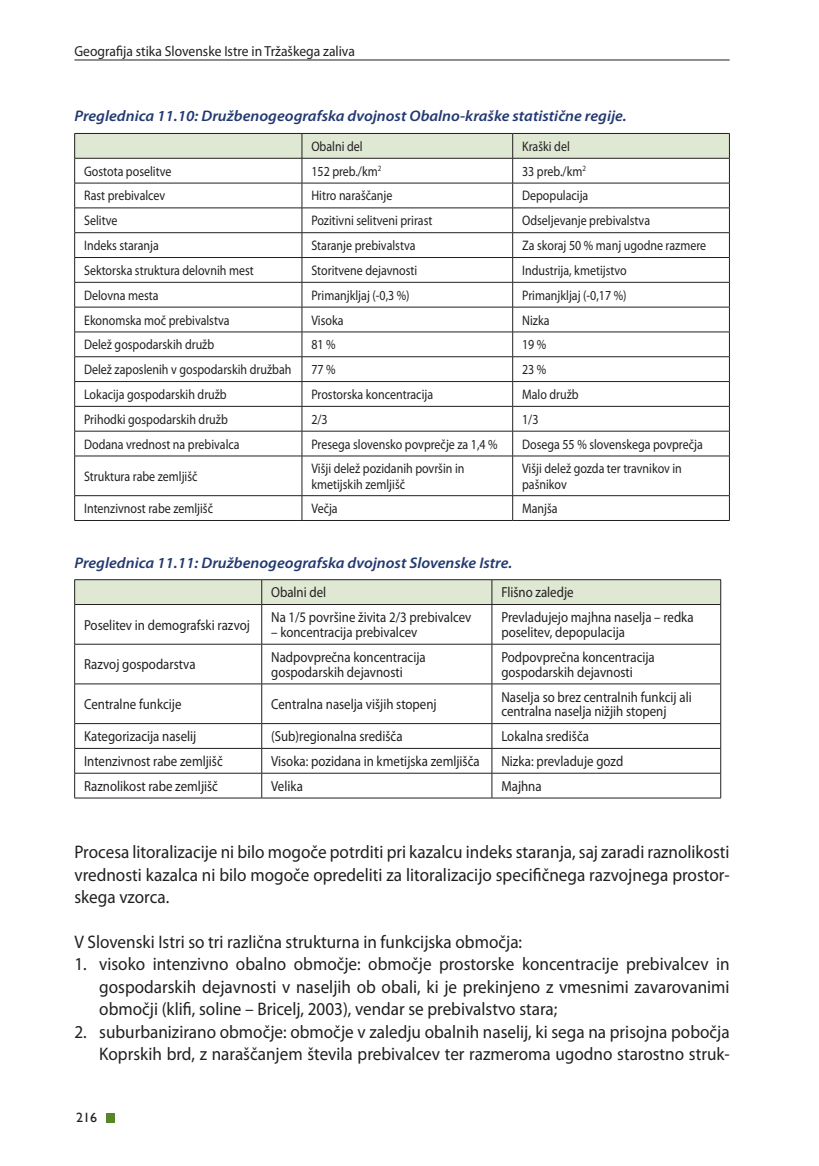
<style>
.page{position:relative;width:819px;height:1166px;background:#fff}
.page>*{position:absolute;margin:0;border:0;box-sizing:border-box;transform-origin:0 0}
.t1{font:18.2px/22.4px "Myriad Pro";color:#231f20;text-align:justify;scale:.94 1}
.t2{font:italic 600 15.4px "Myriad Pro";color:#233971;scale:1.05 1}
.t3{font:14.53px/14.9px "Myriad Pro";color:#231f20;scale:.88 1}
.t4{font:14.53px "Myriad Pro";color:#231f20;scale:.93 1}
.t5{font:13.83px/15.9px "Myriad Pro";color:#231f20;scale:.87 1}
.t6{font:13.47px "Gill Sans";color:#231f20;scale:1.04 1}
</style>
<div class="page">
<hr style="left:74px;top:60px;width:655px;height:1px;background:#231f20">
<div style="left:107px;top:1113px;width:8px;height:9px;background:#588527"></div>
<svg style="left:74px;top:133px;width:656px;height:323px"></svg>
<hr style="left:74px;top:456px;width:228px;height:1px;background:#231f20">
<hr style="left:74px;top:456px;width:1px;height:39px;background:#231f20">
<hr style="left:302px;top:456px;width:210px;height:1px;background:#231f20">
<hr style="left:301px;top:456px;width:1px;height:39px;background:#231f20">
<hr style="left:512px;top:456px;width:217px;height:1px;background:#231f20">
<hr style="left:512px;top:456px;width:1px;height:39px;background:#231f20">
<hr style="left:729px;top:456px;width:1px;height:39px;background:#231f20">
<hr style="left:74px;top:495px;width:228px;height:1px;background:#231f20">
<svg style="left:74px;top:496px;width:1px;height:24px"></svg>
<hr style="left:302px;top:495px;width:210px;height:1px;background:#231f20">
<svg style="left:301px;top:496px;width:1px;height:24px"></svg>
<hr style="left:512px;top:495px;width:217px;height:1px;background:#231f20">
<svg style="left:512px;top:496px;width:1px;height:24px"></svg>
<svg style="left:729px;top:496px;width:1px;height:24px"></svg>
<hr style="left:74px;top:520px;width:228px;height:1px;background:#231f20">
<hr style="left:302px;top:520px;width:210px;height:1px;background:#231f20">
<hr style="left:512px;top:520px;width:217px;height:1px;background:#231f20">
<hr style="left:74px;top:579px;width:188px;height:1px;background:#231f20">
<hr style="left:262px;top:579px;width:230px;height:1px;background:#231f20">
<hr style="left:492px;top:579px;width:229px;height:1px;background:#231f20">
<div style="left:74px;top:580px;width:647px;height:24px;background:#dfe8d3"></div>
<hr style="left:74px;top:604px;width:188px;height:1px;background:#231f20">
<hr style="left:74px;top:605px;width:1px;height:39px;background:#231f20">
<hr style="left:262px;top:604px;width:230px;height:1px;background:#231f20">
<hr style="left:261px;top:605px;width:1px;height:39px;background:#231f20">
<hr style="left:492px;top:604px;width:229px;height:1px;background:#231f20">
<hr style="left:491px;top:605px;width:1px;height:39px;background:#231f20">
<hr style="left:720px;top:605px;width:1px;height:39px;background:#231f20">
<hr style="left:74px;top:644px;width:188px;height:1px;background:#231f20">
<hr style="left:74px;top:644px;width:1px;height:40px;background:#231f20">
<hr style="left:262px;top:644px;width:230px;height:1px;background:#231f20">
<hr style="left:261px;top:644px;width:1px;height:40px;background:#231f20">
<hr style="left:492px;top:644px;width:229px;height:1px;background:#231f20">
<hr style="left:491px;top:644px;width:1px;height:40px;background:#231f20">
<hr style="left:720px;top:644px;width:1px;height:40px;background:#231f20">
<hr style="left:74px;top:683px;width:188px;height:1px;background:#231f20">
<hr style="left:74px;top:684px;width:1px;height:39px;background:#231f20">
<hr style="left:262px;top:683px;width:230px;height:1px;background:#231f20">
<hr style="left:261px;top:684px;width:1px;height:39px;background:#231f20">
<hr style="left:492px;top:683px;width:229px;height:1px;background:#231f20">
<hr style="left:491px;top:684px;width:1px;height:39px;background:#231f20">
<hr style="left:720px;top:684px;width:1px;height:39px;background:#231f20">
<hr style="left:74px;top:723px;width:188px;height:1px;background:#231f20">
<hr style="left:262px;top:723px;width:230px;height:1px;background:#231f20">
<hr style="left:492px;top:723px;width:229px;height:1px;background:#231f20">
<hr style="left:74px;top:748px;width:188px;height:1px;background:#231f20">
<hr style="left:262px;top:748px;width:230px;height:1px;background:#231f20">
<hr style="left:492px;top:748px;width:229px;height:1px;background:#231f20">
<hr style="left:74px;top:773px;width:188px;height:1px;background:#231f20">
<svg style="left:74px;top:724px;width:1px;height:74px"></svg>
<hr style="left:262px;top:773px;width:230px;height:1px;background:#231f20">
<svg style="left:261px;top:724px;width:1px;height:74px"></svg>
<hr style="left:492px;top:773px;width:229px;height:1px;background:#231f20">
<svg style="left:491px;top:724px;width:1px;height:74px"></svg>
<svg style="left:720px;top:724px;width:1px;height:74px"></svg>
<hr style="left:74px;top:798px;width:188px;height:1px;background:#231f20">
<hr style="left:262px;top:798px;width:230px;height:1px;background:#231f20">
<hr style="left:492px;top:798px;width:229px;height:1px;background:#231f20">
<p class="t4" style="left:74px;top:42px;width:303px">Geografija stika Slovenske Istre in Tržaškega zaliva</p>
<p class="t2" style="left:74px;top:106px;width:527px">Preglednica 11.10: Družbenogeografska dvojnost Obalno-kraške statistične regije.</p>
<p class="t5" style="left:311px;top:138px;width:60px">Obalni del</p>
<p class="t5" style="left:522px;top:138px;width:56px">Kraški del</p>
<p class="t5" style="left:84px;top:163px;width:102px">Gostota poselitve</p>
<p class="t5" style="left:311px;top:163px;width:82px">152 preb./km<sup>2</sup></p>
<p class="t5" style="left:522px;top:163px;width:75px">33 preb./km<sup>2</sup></p>
<p class="t5" style="left:84px;top:188px;width:95px">Rast prebivalcev</p>
<p class="t5" style="left:311px;top:188px;width:95px">Hitro naraščanje</p>
<p class="t5" style="left:522px;top:188px;width:78px">Depopulacija</p>
<p class="t5" style="left:84px;top:212px;width:40px">Selitve</p>
<p class="t5" style="left:311px;top:212px;width:141px">Pozitivni selitveni prirast</p>
<p class="t5" style="left:522px;top:212px;width:148px">Odseljevanje prebivalstva</p>
<p class="t5" style="left:84px;top:237px;width:87px">Indeks staranja</p>
<p class="t5" style="left:311px;top:237px;width:121px">Staranje prebivalstva</p>
<p class="t5" style="left:522px;top:237px;width:213px">Za skoraj 50 % manj ugodne razmere</p>
<p class="t5" style="left:84px;top:262px;width:196px">Sektorska struktura delovnih mest</p>
<p class="t5" style="left:311px;top:262px;width:123px">Storitvene dejavnosti</p>
<p class="t5" style="left:522px;top:262px;width:122px">Industrija, kmetijstvo</p>
<p class="t5" style="left:84px;top:287px;width:87px">Delovna mesta</p>
<p class="t5" style="left:311px;top:287px;width:114px">Primanjkljaj (-0,3 %)</p>
<p class="t5" style="left:522px;top:287px;width:122px">Primanjkljaj (-0,17 %)</p>
<p class="t5" style="left:84px;top:312px;width:169px">Ekonomska moč prebivalstva</p>
<p class="t5" style="left:311px;top:312px;width:39px">Visoka</p>
<p class="t5" style="left:522px;top:312px;width:33px">Nizka</p>
<p class="t5" style="left:84px;top:336px;width:151px">Delež gospodarskih družb</p>
<p class="t5" style="left:311px;top:336px;width:29px">81 %</p>
<p class="t5" style="left:522px;top:336px;width:29px">19 %</p>
<p class="t5" style="left:84px;top:361px;width:240px">Delež zaposlenih v gospodarskih družbah</p>
<p class="t5" style="left:311px;top:361px;width:29px">77 %</p>
<p class="t5" style="left:522px;top:361px;width:29px">23 %</p>
<p class="t5" style="left:84px;top:386px;width:165px">Lokacija gospodarskih družb</p>
<p class="t5" style="left:311px;top:386px;width:141px">Prostorska koncentracija</p>
<p class="t5" style="left:522px;top:386px;width:67px">Malo družb</p>
<p class="t5" style="left:84px;top:411px;width:167px">Prihodki gospodarskih družb</p>
<p class="t5" style="left:311px;top:411px;width:20px">2/3</p>
<p class="t5" style="left:522px;top:411px;width:20px">1/3</p>
<p class="t5" style="left:84px;top:436px;width:180px">Dodana vrednost na prebivalca</p>
<p class="t5" style="left:311px;top:436px;width:215px">Presega slovensko povprečje za 1,4 %</p>
<p class="t5" style="left:522px;top:436px;width:209px">Dosega 55 % slovenskega povprečja</p>
<p class="t5" style="left:84px;top:468px;width:132px">Struktura rabe zemljišč</p>
<p class="t5" style="left:311px;top:460px;width:177px">Višji delež pozidanih površin in kmetijskih zemljišč</p>
<p class="t5" style="left:522px;top:460px;width:185px">Višji delež gozda ter travnikov in pašnikov</p>
<p class="t5" style="left:84px;top:500px;width:150px">Intenzivnost rabe zemljišč</p>
<p class="t5" style="left:311px;top:500px;width:32px">Večja</p>
<p class="t5" style="left:522px;top:500px;width:42px">Manjša</p>
<p class="t2" style="left:74px;top:552px;width:418px">Preglednica 11.11: Družbenogeografska dvojnost Slovenske Istre.</p>
<p class="t3" style="left:271px;top:585px;width:64px">Obalni del</p>
<p class="t3" style="left:501px;top:585px;width:84px">Flišno zaledje</p>
<p class="t3" style="left:84px;top:617px;width:190px">Poselitev in demografski razvoj</p>
<p class="t3" style="left:271px;top:610px;width:229px">Na 1/5 površine živita 2/3 prebivalcev</p>
<p class="t3" style="left:271px;top:624px;width:168px">– koncentracija prebivalcev</p>
<p class="t3" style="left:501px;top:610px;width:220px">Prevladujejo majhna naselja – redka poselitev, depopulacija</p>
<p class="t3" style="left:84px;top:657px;width:128px">Razvoj gospodarstva</p>
<p class="t3" style="left:271px;top:649px;width:177px">Nadpovprečna koncentracija gospodarskih dejavnosti</p>
<p class="t3" style="left:501px;top:649px;width:176px">Podpovprečna koncentracija gospodarskih dejavnosti</p>
<p class="t3" style="left:84px;top:696px;width:112px">Centralne funkcije</p>
<p class="t3" style="left:271px;top:696px;width:189px">Centralna naselja višjih stopenj</p>
<p class="t3" style="left:501px;top:689px;width:218px">Naselja so brez centralnih funkcij ali centralna naselja nižjih stopenj</p>
<p class="t3" style="left:84px;top:729px;width:129px">Kategorizacija naselij</p>
<p class="t3" style="left:271px;top:729px;width:151px">(Sub)regionalna središča</p>
<p class="t3" style="left:501px;top:729px;width:101px">Lokalna središča</p>
<p class="t3" style="left:84px;top:753px;width:159px">Intenzivnost rabe zemljišč</p>
<p class="t3" style="left:271px;top:753px;width:238px">Visoka: pozidana in kmetijska zemljišča</p>
<p class="t3" style="left:501px;top:753px;width:140px">Nizka: prevladuje gozd</p>
<p class="t3" style="left:84px;top:778px;width:154px">Raznolikost rabe zemljišč</p>
<p class="t3" style="left:271px;top:778px;width:38px">Velika</p>
<p class="t3" style="left:501px;top:778px;width:47px">Majhna</p>
<h1 class="t1" style="left:74px;top:841px;width:698px">Procesa litoralizacije ni bilo mogoče potrditi pri kazalcu indeks staranja, saj zaradi raznolikosti vrednosti kazalca ni bilo mogoče opredeliti za litoralizacijo specifičnega razvojnega prostor&shy;skega vzorca.</h1>
<h1 class="t1" style="left:74px;top:930px;width:478px">V Slovenski Istri so tri različna strukturna in funkcijska območja:</h1>
<p class="t1" style="left:99px;top:953px;width:672px;text-indent:-25px">1. visoko intenzivno obalno območje: območje prostorske koncentracije prebivalcev in gospodarskih dejavnosti v naseljih ob obali, ki je prekinjeno z vmesnimi zavarovanimi območji (klifi, soline – Bricelj, 2003), vendar se prebivalstvo stara;</p>
<h1 class="t1" style="left:74px;top:1020px;width:698px;text-align:right">2. suburbanizirano območje: območje v zaledju obalnih naselij, ki sega na prisojna pobočja<br>Koprskih brd, z naraščanjem števila prebivalcev ter razmeroma ugodno starostno struk-</h1>
<p class="t6" style="left:76px;top:1110px;width:22px">216</p>
</div>
